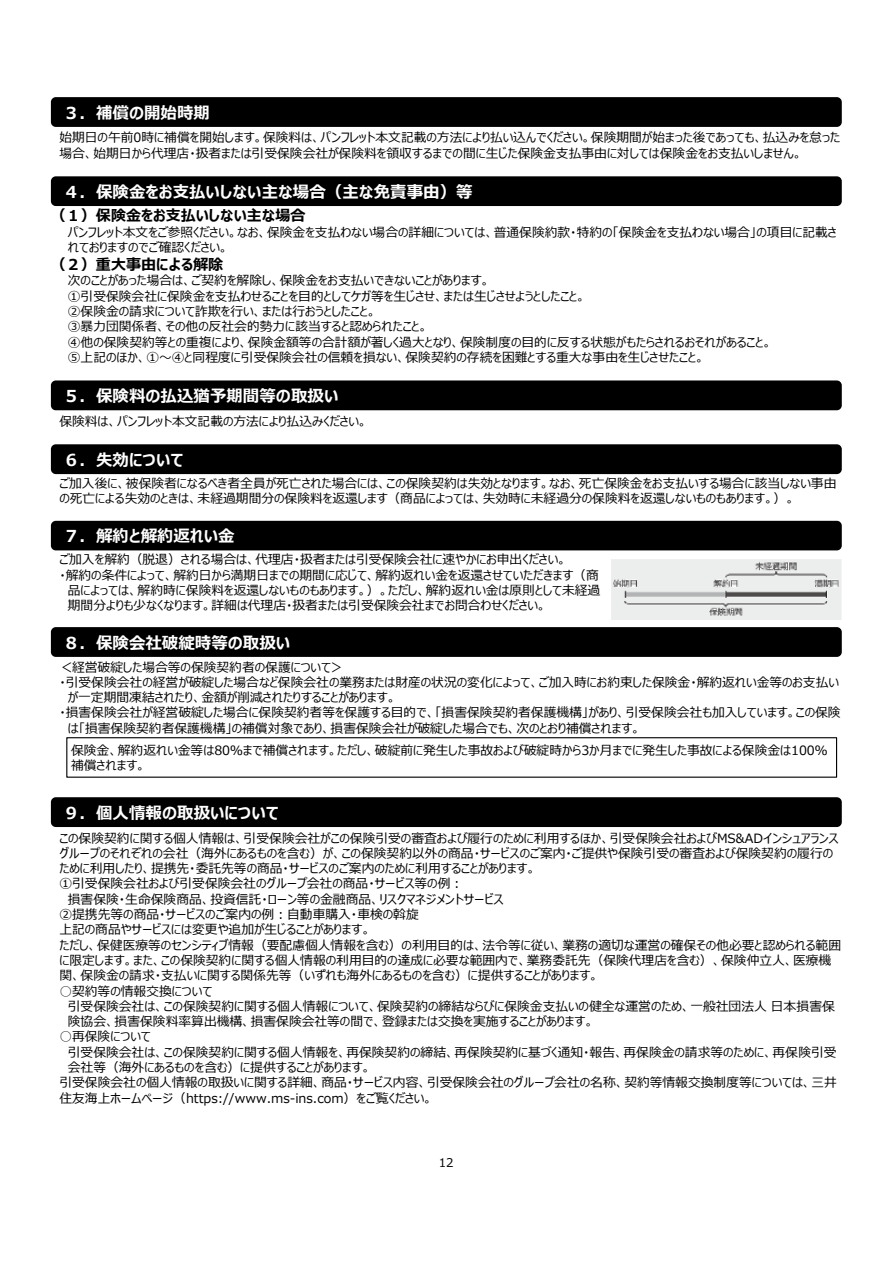
<style>
.page{position:relative;width:893px;height:1263px;background:#fff}
.page>*{position:absolute;margin:0;border:0;box-sizing:border-box;transform-origin:0 0}
.t1{font:700 16.5px "Meiryo UI";color:#fff}
.t2{font:700 15px "Meiryo UI";color:#000}
.t3{font:12.75px/15.3px "Meiryo UI";color:#000}
.t4{font:12px "Meiryo UI";color:#000}
</style>
<div class="page">
<div style="left:51px;top:176px;width:791px;height:30px;background:#000;border-radius:5px"></div>
<div style="left:51px;top:380px;width:791px;height:30px;background:#000;border-radius:5px"></div>
<div style="left:51px;top:444px;width:791px;height:30px;background:#000;border-radius:5px"></div>
<div style="left:51px;top:521px;width:791px;height:29px;background:#000;border-radius:5px"></div>
<img style="left:611px;top:559px;width:230px;height:60px">
<div style="left:51px;top:627px;width:791px;height:30px;background:#000;border-radius:5px"></div>
<div style="left:51px;top:797px;width:791px;height:30px;background:#000;border-radius:5px"></div>
<div style="left:51px;top:97px;width:791px;height:30px;background:#000;border-radius:5px"></div>
<div style="left:66px;top:737px;width:771px;height:41px;border:1px solid #000"></div>
<p class="t1" style="left:63px;top:101px;width:148px">３．補償の開始時期</p>
<p class="t3" style="left:59px;top:131px;width:782px">始期⽇の午前0時に補償を開始します。保険料は、パンフレット本⽂記載の⽅法により払い込んでください。保険期間が始まった後であっても、払込みを怠った場合、始期⽇から代理店・扱者または引受保険会社が保険料を領収するまでの間に⽣じた保険⾦⽀払事由に対しては保険⾦をお⽀払いしません。</p>
<p class="t1" style="left:63px;top:180px;width:411px">４．保険⾦をお⽀払いしない主な場合（主な免責事由）等</p>
<p class="t2" style="left:51px;top:205px;width:256px">（１）保険⾦をお⽀払いしない主な場合</p>
<p class="t3" style="left:68px;top:225px;width:770px">パンフレット本⽂をご参照ください。なお、保険⾦を⽀払わない場合の詳細については、普通保険約款・特約の「保険⾦を⽀払わない場合」の項⽬に記載されておりますのでご確認ください。</p>
<p class="t2" style="left:51px;top:254px;width:174px">（２）重⼤事由による解除</p>
<p class="t3" style="left:68px;top:274px;width:706px">次のことがあった場合は、ご契約を解除し、保険⾦をお⽀払いできないことがあります。<br>①引受保険会社に保険⾦を⽀払わせることを⽬的としてケガ等を⽣じさせ、または⽣じさせようとしたこと。<br>②保険⾦の請求について詐欺を⾏い、または⾏おうとしたこと。<br>③暴⼒団関係者、その他の反社会的勢⼒に該当すると認められたこと。<br>④他の保険契約等との重複により、保険⾦額等の合計額が著しく過⼤となり、保険制度の⽬的に反する状態がもたらされるおそれがあること。⑤上記のほか、①〜④と同程度に引受保険会社の信頼を損ない、保険契約の存続を困難とする重⼤な事由を⽣じさせたこと。</p>
<p class="t1" style="left:63px;top:384px;width:277px">５．保険料の払込猶予期間等の取扱い</p>
<p class="t3" style="left:59px;top:414px;width:310px">保険料は、パンフレット本⽂記載の⽅法により払込みください。</p>
<p class="t1" style="left:63px;top:448px;width:122px">６．失効について</p>
<p class="t3" style="left:59px;top:476px;width:779px">ご加⼊後に、被保険者になるべき者全員が死亡された場合には、この保険契約は失効となります。なお、死亡保険⾦をお⽀払いする場合に該当しない事由の死亡による失効のときは、未経過期間分の保険料を返還します（商品によっては、失効時に未経過分の保険料を返還しないものもあります。(。</p>
<p class="t1" style="left:63px;top:525px;width:173px">７．解約と解約返れい金</p>
<p class="t3" style="left:59px;top:553px;width:509px">ご加⼊を解約（脱退）される場合は、代理店・扱者または引受保険会社に速やかにお申出ください。</p>
<p class="t3" style="left:59px;top:568px;width:541px">・解約の条件によって、解約⽇から満期⽇までの期間に応じて、解約返れい⾦を返還させていただきます（商</p>
<p class="t3" style="left:68px;top:583px;width:534px">品によっては、解約時に保険料を返還しないものもあります。）。ただし、解約返れい⾦は原則として未経過</p>
<p class="t3" style="left:68px;top:599px;width:480px">期間分よりも少なくなります。詳細は代理店・扱者または引受保険会社までお問合わせください。</p>
<p class="t1" style="left:63px;top:631px;width:229px">８．保険会社破綻時等の取扱い</p>
<p class="t3" style="left:59px;top:660px;width:286px">＜経営破綻した場合等の保険契約者の保護について&lt;</p>
<p class="t3" style="left:59px;top:675px;width:781px">・引受保険会社の経営が破綻した場合など保険会社の業務または財産の状況の変化によって、ご加⼊時にお約束した保険⾦・解約返れい⾦等のお⽀払い</p>
<p class="t3" style="left:68px;top:690px;width:330px">が⼀定期間凍結されたり、⾦額が削減されたりすることがあります。</p>
<p class="t3" style="left:59px;top:706px;width:783px">・損害保険会社が経営破綻した場合に保険契約者等を保護する⽬的で、「損害保険契約者保護機構」があり、引受保険会社も加⼊しています。この保険</p>
<p class="t3" style="left:68px;top:721px;width:574px">は「損害保険契約者保護機構」の補償対象であり、損害保険会社が破綻した場合でも、次のとおり補償されます。</p>
<p class="t3" style="left:71px;top:743px;width:758px">保険⾦、解約返れい⾦等は80％まで補償されます。ただし、破綻前に発⽣した事故および破綻時から3か⽉までに発⽣した事故による保険⾦は100％補償されます。</p>
<p class="t1" style="left:63px;top:801px;width:218px">９．個⼈情報の取扱いについて</p>
<p class="t3" style="left:59px;top:831px;width:781px">この保険契約に関する個⼈情報は、引受保険会社がこの保険引受の審査および履⾏のために利⽤するほか、引受保険会社およびMS&amp;ADインシュアランス</p>
<p class="t3" style="left:59px;top:846px;width:775px">グループのそれぞれの会社（海外にあるものを含む）が、この保険契約以外の商品・サービスのご案内・ご提供や保険引受の審査および保険契約の履⾏の</p>
<p class="t3" style="left:59px;top:861px;width:478px">ために利⽤したり、提携先・委託先等の商品・サービスのご案内のために利⽤することがあります。</p>
<p class="t3" style="left:59px;top:877px;width:405px">①引受保険会社および引受保険会社のグループ会社の商品・サービス等の例:</p>
<p class="t3" style="left:68px;top:892px;width:437px">損害保険・⽣命保険商品、投資信託・ローン等の⾦融商品、リスクマネジメントサービス</p>
<p class="t3" style="left:59px;top:907px;width:361px">②提携先等の商品・サービスのご案内の例︓⾃動⾞購⼊・⾞検の斡旋</p>
<p class="t3" style="left:59px;top:923px;width:313px">上記の商品やサービスには変更や追加が⽣じることがあります。</p>
<p class="t3" style="left:59px;top:938px;width:783px">ただし、保健医療等のセンシティブ情報（要配慮個⼈情報を含む）の利⽤⽬的は、法令等に従い、業務の適切な運営の確保その他必要と認められる範囲</p>
<p class="t3" style="left:59px;top:953px;width:774px">に限定します。また、この保険契約に関する個⼈情報の利⽤⽬的の達成に必要な範囲内で、業務委託先（保険代理店を含む）、保険仲⽴⼈、医療機</p>
<p class="t3" style="left:59px;top:969px;width:541px">関、保険⾦の請求・⽀払いに関する関係先等（いずれも海外にあるものを含む）に提供することがあります。</p>
<p class="t3" style="left:68px;top:984px;width:769px;text-indent:-8px">○契約等の情報交換について<br>引受保険会社は、この保険契約に関する個⼈情報について、保険契約の締結ならびに保険⾦⽀払いの健全な運営のため、⼀般社団法⼈ ⽇本損害保険協会、損害保険料率算出機構、損害保険会社等の間で、登録または交換を実施することがあります。</p>
<p class="t3" style="left:59px;top:1030px;width:93px">○再保険について</p>
<p class="t3" style="left:68px;top:1045px;width:770px">引受保険会社は、この保険契約に関する個⼈情報を、再保険契約の締結、再保険契約に基づく通知・報告、再保険⾦の請求等のために、再保険引受</p>
<p class="t3" style="left:68px;top:1060px;width:305px">会社等（海外にあるものを含む）に提供することがあります。</p>
<p class="t3" style="left:59px;top:1076px;width:779px">引受保険会社の個⼈情報の取扱いに関する詳細、商品・サービス内容、引受保険会社のグループ会社の名称、契約等情報交換制度等については、三井</p>
<p class="t3" style="left:59px;top:1091px;width:375px">住友海上ホームページ（https://www.ms-ins.com）をご覧ください。</p>
<p class="t4" style="left:439px;top:1154px;width:16px">12</p>
</div>
